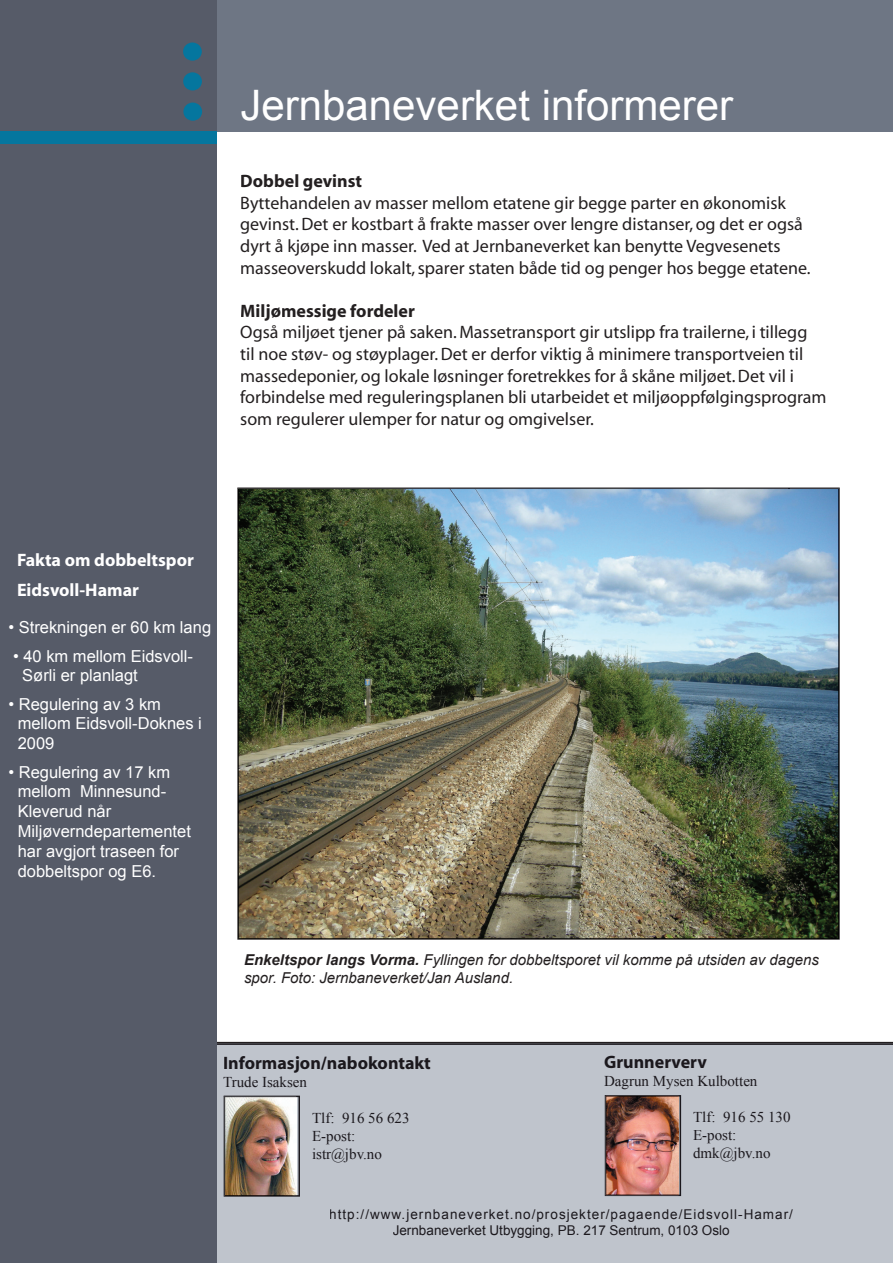
<style>
.page{position:relative;width:893px;height:1263px;background:#fff}
.page>*{position:absolute;margin:0;border:0;box-sizing:border-box;transform-origin:0 0}
.t1{font:42px "Arial";color:#fff}
.t2{font:18px/21.6px "Myriad";color:#231f20}
.t3{font:700 18px "Myriad";color:#1b181d}
.t4{font:700 18px "Myriad";color:#231f20}
.t5{font:700 18px/30.2px "Myriad";color:#fff}
.t6{font:16.5px/19.8px "Arial";color:#fff}
.t7{font:italic 15px/18px "Arial";color:#231f20}
.t8{font:15px/18px "Times New Roman";color:#1b181d}
.t9{font:13.5px/16.2px "Arial";letter-spacing:.075em;color:#1b181d;text-align:center}
.s1{font-weight:700}
</style>
<div class="page">
<div style="left:217px;top:1043px;width:676px;height:220px;background:#bfc4cc"></div>
<div style="left:0;top:0;width:893px;height:132px;background:#6e7684"></div>
<div style="left:0;top:0;width:217px;height:1263px;background:#565b68"></div>
<div style="left:0;top:132px;width:217px;height:12px;background:#05769e"></div>
<svg style="left:183px;top:72px;width:19px;height:18px"></svg>
<svg style="left:183px;top:43px;width:19px;height:18px"></svg>
<svg style="left:183px;top:103px;width:19px;height:18px"></svg>
<div style="left:224px;top:1056px;width:206px;height:17px;background:#bfc4cc"></div>
<div style="left:223px;top:1076px;width:84px;height:11px;background:#bfc4cc"></div>
<div style="left:312px;top:1112px;width:97px;height:11px;background:#bfc4cc"></div>
<div style="left:312px;top:1131px;width:43px;height:13px;background:#bfc4cc"></div>
<div style="left:312px;top:1148px;width:69px;height:14px;background:#bfc4cc"></div>
<div style="left:330px;top:1209px;width:463px;height:13px;background:#bfc4cc"></div>
<div style="left:393px;top:1225px;width:336px;height:13px;background:#bfc4cc"></div>
<svg style="left:296px;top:1096px;width:4px;height:100px"></svg>
<img style="left:224px;top:1096px;width:72px;height:100px">
<div style="left:605px;top:1056px;width:102px;height:12px;background:#bfc4cc"></div>
<div style="left:604px;top:1076px;width:153px;height:13px;background:#bfc4cc"></div>
<div style="left:694px;top:1112px;width:96px;height:10px;background:#bfc4cc"></div>
<div style="left:693px;top:1130px;width:43px;height:13px;background:#bfc4cc"></div>
<div style="left:694px;top:1148px;width:76px;height:13px;background:#bfc4cc"></div>
<svg style="left:605px;top:1095px;width:76px;height:101px"></svg>
<img style="left:605px;top:1096px;width:73px;height:99px">
<img style="left:237px;top:487px;width:603px;height:453px">
<img style="left:238px;top:488px;width:551px;height:50px">
<img style="left:789px;top:488px;width:50px;height:451px">
<img style="left:238px;top:538px;width:50px;height:401px">
<img style="left:288px;top:889px;width:501px;height:50px">
<h1 class="t1" style="left:241px;top:78px;width:494px">Jernbaneverket informerer</h1>
<p class="t4" style="left:240px;top:172px;width:123px">Dobbel gevinst</p>
<p class="t2" style="left:240px;top:193px;width:572px">Byttehandelen av masser mellom etatene gir begge parter en økonomisk gevinst. Det er kostbart å frakte masser over lengre distanser, og det er også dyrt å kjøpe inn masser. Ved at Jernbaneverket kan benytte Vegvesenets masseoverskudd lokalt, sparer staten både tid og penger hos begge etatene.</p>
<p class="t4" style="left:240px;top:302px;width:176px">Miljømessige fordeler</p>
<p class="t2" style="left:240px;top:322px;width:588px">Også miljøet tjener på saken. Massetransport gir utslipp fra trailerne, i tillegg<br>til noe støv- og støyplager. Det er derfor viktig å minimere transportveien til massedeponier, og lokale løsninger foretrekkes for å skåne miljøet. Det vil i forbindelse med reguleringsplanen bli utarbeidet et miljøoppfølgingsprogram som regulerer ulemper for natur og omgivelser.</p>
<p class="t5" style="left:17px;top:546px;width:178px">Fakta om dobbeltspor<br>Eidsvoll-Hamar</p>
<p class="t6" style="left:9px;top:618px;width:204px">• Strekningen er 60 km lang</p>
<p class="t6" style="left:22px;top:646px;width:172px;text-indent:-9px">• 40 km mellom Eidsvoll-<br>Sørli er planlagt</p>
<p class="t6" style="left:18px;top:694px;width:186px;text-indent:-9px">• Regulering av 3 km mellom Eidsvoll-Doknes i<br>2009</p>
<p class="t6" style="left:18px;top:762px;width:175px;text-indent:-9px">• Regulering av 17 km mellom Minnesund-<br>Kleverud når<br>Miljøverndepartementet har avgjort traseen for dobbeltspor og E6.</p>
<p class="t7" style="left:244px;top:951px;width:576px"><span class="s1">Enkeltspor langs Vorma.</span> Fyllingen for dobbeltsporet vil komme på utsiden av dagens spor. Foto: Jernbaneverket/Jan Ausland.</p>
<p class="t3" style="left:223px;top:1053px;width:209px">Informasjon/nabokontakt</p>
<p class="t8" style="left:223px;top:1072px;width:86px">Trude Isaksen</p>
<p class="t8" style="left:312px;top:1108px;width:99px">Tlf: 916 56 623<br>E-post: istr@jbv.no</p>
<p class="t3" style="left:604px;top:1053px;width:104px">Grunnerverv</p>
<p class="t8" style="left:604px;top:1072px;width:155px">Dagrun Mysen Kulbotten</p>
<p class="t8" style="left:693px;top:1108px;width:99px">Tlf: 916 55 130<br>E-post: dmk@jbv.no</p>
<p class="t9" style="left:329px;top:1206px;width:465px">http://www.jernbaneverket.no/prosjekter/pagaende/Eidsvoll-Hamar/<br>Jernbaneverket Utbygging, PB. 217 Sentrum, 0103 Oslo</p>
</div>
